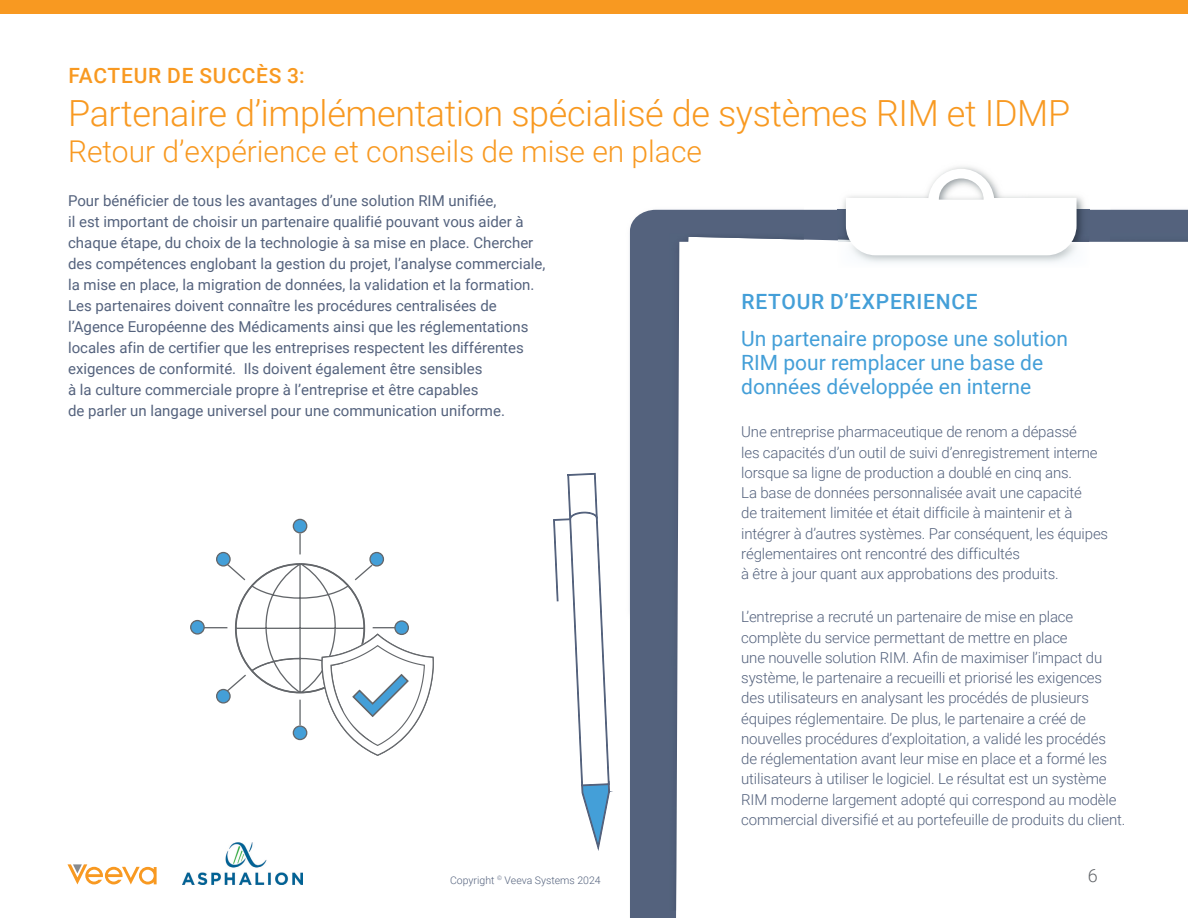
<style>
.page{position:relative;width:1188px;height:918px;background:#fff}
.page>*{position:absolute;margin:0;border:0;box-sizing:border-box;transform-origin:0 0}
.t1{font:300 36px "Roboto";letter-spacing:-.01em;color:#f89921}
.t2{font:300 30px "Roboto";color:#f89921}
.t3{font:21px/24px "Roboto";color:#449fd8}
.t4{font:500 21px "Roboto";letter-spacing:.035em;color:#449fd8}
.t5{font:500 21px "Roboto";letter-spacing:.035em;color:#f89921}
.t6{font:300 18px "Roboto";color:#63666a}
.t7{font:300 15px/20.2px "Roboto";letter-spacing:-.01em;color:#54627d}
.t8{font:15px/21px "Roboto";color:#54627d}
.t9{font:300 10.5px "Roboto";color:#54627d}
</style>
<div class="page">
<img style="left:629px;top:231px;width:1px;height:384px">
<div style="left:630px;top:210px;width:558px;height:708px;background:#54627d"></div>
<img style="left:670px;top:234px;width:134px;height:19px">
<img style="left:1111px;top:234px;width:77px;height:8px">
<div style="left:670px;top:253px;width:6px;height:657px;background:#52627c"></div>
<svg style="left:676px;top:242px;width:512px;height:676px"></svg>
<img style="left:838px;top:166px;width:251px;height:102px">
<img style="left:838px;top:240px;width:8px;height:2px">
<svg style="left:846px;top:169px;width:231px;height:86px"></svg>
<svg style="left:68px;top:864px;width:89px;height:21px"></svg>
<div style="left:0;top:0;width:1188px;height:14px;background:#f89921"></div>
<svg style="left:553px;top:473px;width:60px;height:378px"></svg>
<hr style="left:299px;top:533px;width:2px;height:192px;background:#63666a">
<hr style="left:204px;top:627px;width:192px;height:1px;background:#63666a">
<svg style="left:191px;top:621px;width:13px;height:13px"></svg>
<div style="left:190px;top:620px;width:15px;height:15px;border:1px solid #63666a;border-radius:50%"></div>
<div style="left:293px;top:519px;width:14px;height:14px;background:#449fd8;border-radius:50%"></div>
<div style="left:293px;top:519px;width:14px;height:14px;border:1px solid #63666a;border-radius:50%"></div>
<div style="left:217px;top:690px;width:13px;height:13px;background:#449fd8;border-radius:50%"></div>
<div style="left:216px;top:689px;width:15px;height:15px;border:1px solid #63666a;border-radius:50%"></div>
<div style="left:370px;top:553px;width:13px;height:13px;background:#449fd8;border-radius:50%"></div>
<div style="left:369px;top:552px;width:15px;height:15px;border:1px solid #63666a;border-radius:50%"></div>
<div style="left:217px;top:553px;width:13px;height:13px;background:#449fd8;border-radius:50%"></div>
<div style="left:216px;top:552px;width:15px;height:15px;border:1px solid #63666a;border-radius:50%"></div>
<div style="left:227px;top:554px;width:146px;height:146px;background:#fff;border-radius:50%"></div>
<svg style="left:225px;top:563px;width:209px;height:193px"></svg>
<img style="left:183px;top:843px;width:119px;height:42px">
<h3 class="t5" style="left:68px;top:61px;width:238px">FACTEUR DE SUCCÈS 3:</h3>
<h1 class="t1" style="left:68px;top:88px;width:1004px">Partenaire d’implémentation spécialisé de systèmes RIM et IDMP</h1>
<h2 class="t2" style="left:68px;top:131px;width:635px">Retour d’expérience et conseils de mise en place</h2>
<p class="t8" style="left:68px;top:190px;width:479px">Pour bénéficier de tous les avantages d’une solution RIM unifiée,<br>il est important de choisir un partenaire qualifié pouvant vous aider à chaque étape, du choix de la technologie à sa mise en place. Chercher des compétences englobant la gestion du projet, l’analyse commerciale, la mise en place, la migration de données, la validation et la formation.<br>Les partenaires doivent connaître les procédures centralisées de l’Agence Européenne des Médicaments ainsi que les réglementations locales afin de certifier que les entreprises respectent les différentes exigences de conformité. Ils doivent également être sensibles<br>à la culture commerciale propre à l’entreprise et être capables<br>de parler un langage universel pour une communication uniforme.</p>
<h3 class="t4" style="left:742px;top:287px;width:238px">RETOUR D’EXPERIENCE</h3>
<h3 class="t3" style="left:741px;top:326px;width:328px">Un partenaire propose une solution<br>RIM pour remplacer une base de données développée en interne</h3>
<p class="t7" style="left:741px;top:421px;width:368px">Une entreprise pharmaceutique de renom a dépassé<br>les capacités d’un outil de suivi d’enregistrement interne lorsque sa ligne de production a doublé en cinq ans.<br>La base de données personnalisée avait une capacité<br>de traitement limitée et était difficile à maintenir et à intégrer à d’autres systèmes. Par conséquent, les équipes réglementaires ont rencontré des difficultés<br>à être à jour quant aux approbations des produits.</p>
<p class="t7" style="left:741px;top:606px;width:386px">L’entreprise a recruté un partenaire de mise en place complète du service permettant de mettre en place<br>une nouvelle solution RIM. Afin de maximiser l’impact du système, le partenaire a recueilli et priorisé les exigences des utilisateurs en analysant les procédés de plusieurs équipes réglementaire. De plus, le partenaire a créé de nouvelles procédures d’exploitation, a validé les procédés de réglementation avant leur mise en place et a formé les utilisateurs à utiliser le logiciel. Le résultat est un système RIM moderne largement adopté qui correspond au modèle commercial diversifié et au portefeuille de produits du client.</p>
<p class="t9" style="left:450px;top:872px;width:152px">Copyright <sup>©</sup> Veeva Systems 2024</p>
<p class="t6" style="left:1088px;top:863px;width:11px">6</p>
</div>
